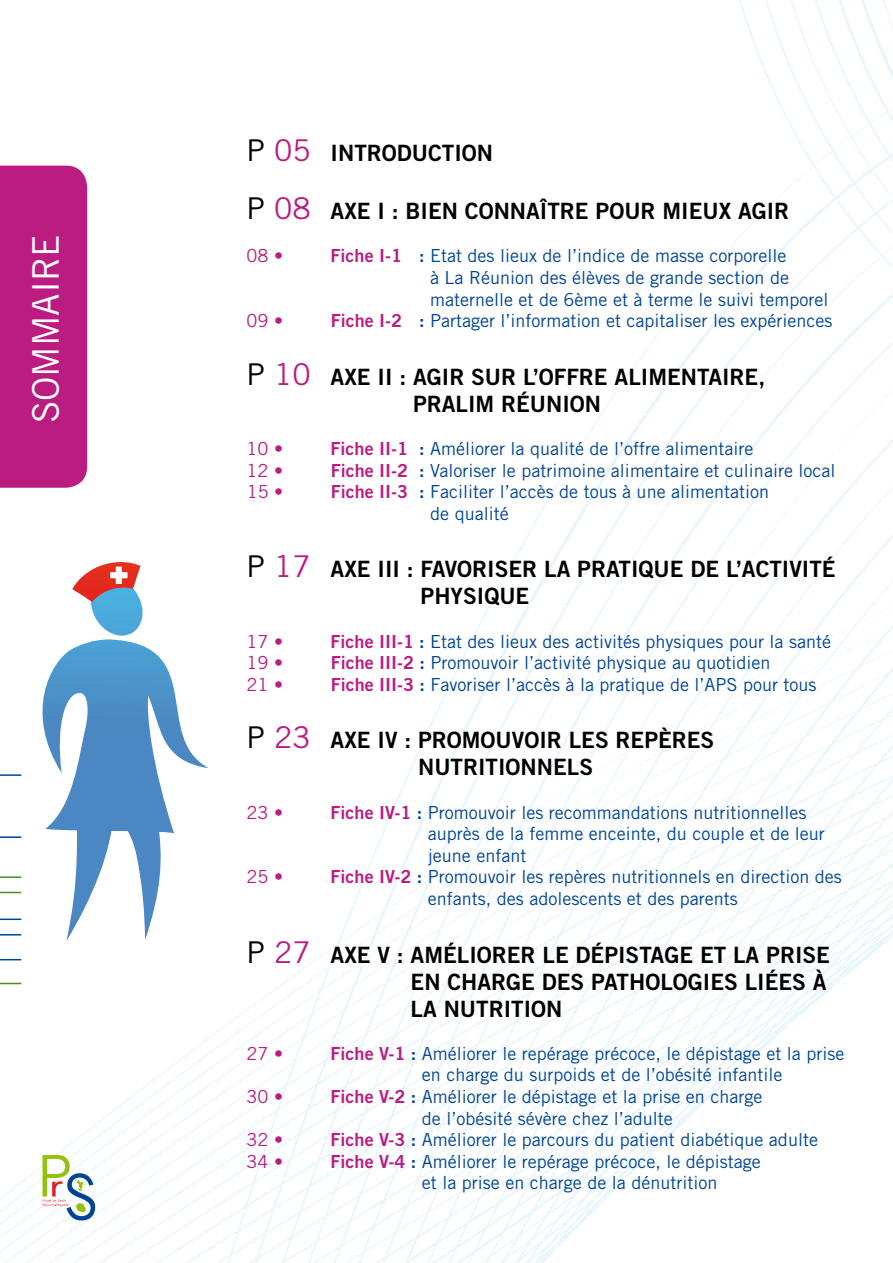
<style>
.page{position:relative;width:893px;height:1263px;background:#fff}
.page>*{position:absolute;margin:0;border:0;box-sizing:border-box;transform-origin:0 0}
.t1{font:36.6px "Trade Gothic";color:#fff}
.t2{font:22.5px/27px "Trade Gothic Bold Two";color:#000}
.t3{font:18px/21.6px "Trade Gothic";color:#004494}
.t4{font:18px "Trade Gothic";color:#bb1c82}
.s1{font-family:"Trade Gothic";font-size:30px}
.s2{font-family:"Trade Gothic";font-size:30px;color:#bb1c82}
.s3{font-family:"Trade Gothic Bold Two";color:#bb1c82}
.s4{font-family:"Trade Gothic Bold Two"}
</style>
<div class="page">
<img style="left:0;top:0;width:893px;height:1263px">
<svg style="left:0;top:959px;width:21px;height:1px"></svg>
<svg style="left:0;top:983px;width:21px;height:1px"></svg>
<svg style="left:43px;top:1155px;width:52px;height:65px"></svg>
<div style="left:0;top:166px;width:87px;height:322px;background:#bb1c82"></div>
<svg style="left:0;top:562px;width:209px;height:379px"></svg>
<div style="left:116px;top:566px;width:6px;height:18px;background:#fff"></div>
<div style="left:110px;top:572px;width:18px;height:6px;background:#fff"></div>
<h1 class="t1" style="left:24px;top:423px;width:191px;rotate:-90deg">SOMMAIRE</h1>
<p class="t2" style="left:247px;top:140px;width:221px"><span class="s1">P</span> <span class="s2">05</span> INTRODUCTION</p>
<p class="t2" style="left:247px;top:197px;width:187px"><span class="s1">P</span> <span class="s2">08</span> AXE I : BIEN</p>
<p class="t2" style="left:465px;top:197px;width:30px">CONNA</p>
<p class="t2" style="left:540px;top:197px;width:212px">ÎTRE POUR MIEUXAGIR</p>
<p class="t4" style="left:247px;top:245px;width:38px">08 •</p>
<p class="t3" style="left:430px;top:245px;width:400px;text-indent:-99px"><span class="s3">FICHE I-1</span> <span class="s4">:</span> Etat des lieux de l’indice de masse corporelle<br>à La Réunion des élèves de grande section de maternelle et de 6ème et à terme le suivi temporel</p>
<p class="t4" style="left:247px;top:310px;width:38px">09 •</p>
<p class="t3" style="left:331px;top:310px;width:503px"><span class="s3">FICHE I-2</span> <span class="s4">:</span> Partager l’information et capitaliser les expériences</p>
<p class="t2" style="left:413px;top:363px;width:354px;text-indent:-166px"><span class="s1">P</span> <span class="s2">10</span> AXE II : AGIR SU R L’OFFRE ALIMENTAIRE,<br>PRALIM RÉUNION</p>
<p class="t4" style="left:247px;top:438px;width:38px">10 •</p>
<p class="t3" style="left:331px;top:437px;width:424px"><span class="s3">FICHE II-1</span> <span class="s4">:</span> Améliorer la qualité de l’offre alimentaire</p>
<p class="t4" style="left:247px;top:459px;width:38px">12 •</p>
<p class="t3" style="left:331px;top:459px;width:506px"><span class="s3">FICHE II-2</span> <span class="s4">:</span> Valoriser le patrimoine alimentaire et culinaire local</p>
<p class="t4" style="left:247px;top:481px;width:38px">15 •</p>
<p class="t3" style="left:430px;top:481px;width:340px;text-indent:-99px"><span class="s3">FICHE II-3</span> <span class="s4">:</span> Faciliter l’accès de tous à une alimentation de qualité</p>
<p class="t2" style="left:247px;top:555px;width:225px"><span class="s1">P</span> <span class="s2">17</span> AXE III : FAVORISER</p>
<p class="t2" style="left:544px;top:555px;width:293px">LA PRATIQUE DE L’ACTIVITÉ</p>
<p class="t2" style="left:421px;top:582px;width:107px">PHYSIQUE</p>
<p class="t4" style="left:247px;top:630px;width:38px">17 •</p>
<p class="t3" style="left:331px;top:630px;width:502px"><span class="s3">FICHE III-1</span> <span class="s4">:</span> Etat des lieux des activités physiques pour la santé</p>
<p class="t4" style="left:247px;top:652px;width:38px">19 •</p>
<p class="t3" style="left:331px;top:652px;width:441px"><span class="s3">FICHE III-2</span> <span class="s4">:</span> Promouvoir l’activité physique au quotidien</p>
<p class="t4" style="left:247px;top:673px;width:38px">21 •</p>
<p class="t3" style="left:331px;top:673px;width:487px"><span class="s3">FICHE III-3</span> <span class="s4">:</span> Favoriser l’accès à la pratique de l’APS pour tous</p>
<p class="t2" style="left:247px;top:726px;width:202px"><span class="s1">P</span> <span class="s2">23</span> AXE IV : PROMO</p>
<p class="t2" style="left:496px;top:726px;width:42px">UVOIR</p>
<p class="t2" style="left:569px;top:726px;width:14px">LES</p>
<p class="t2" style="left:616px;top:726px;width:15px">REP</p>
<p class="t2" style="left:658px;top:726px;width:28px">ÈRES</p>
<p class="t2" style="left:418px;top:753px;width:95px">N UTRITIONNELS</p>
<p class="t4" style="left:247px;top:801px;width:38px">23 •</p>
<p class="t3" style="left:428px;top:801px;width:398px;text-indent:-97px"><span class="s3">FICHE IV-1</span> <span class="s4">:</span> Promouvoir les recommandations nutritionnelles auprès de la femme enceinte, du couple et de leur jeune enfant</p>
<p class="t4" style="left:247px;top:866px;width:38px">25 •</p>
<p class="t3" style="left:331px;top:866px;width:513px;text-align:center"><span class="s3">FICHE IV-2</span> <span class="s4">:</span> Promouvoir les repères nutritionnels en direction des enfants, des adolescents et des parents</p>
<p class="t2" style="left:247px;top:941px;width:224px"><span class="s1">P</span> <span class="s2">27</span> AXE V : AM ÉLIORER</p>
<p class="t2" style="left:542px;top:941px;width:123px">LE DÉPISTAGE</p>
<p class="t2" style="left:700px;top:941px;width:80px">ET LA PRISE</p>
<p class="t2" style="left:411px;top:968px;width:82px">EN CHARGE</p>
<p class="t2" style="left:542px;top:968px;width:118px">DES PATHOLOGIES</p>
<p class="t2" style="left:745px;top:968px;width:83px">LI ÉES À</p>
<p class="t2" style="left:411px;top:995px;width:126px">LA NUTRITION</p>
<p class="t4" style="left:247px;top:1042px;width:38px">27 •</p>
<p class="t3" style="left:422px;top:1042px;width:424px;text-indent:-91px"><span class="s3">FICHE V-1</span> <span class="s4">:</span> Améliorer le repérage précoce, le dépistage et la prise en charge du surpoids et de l’obésité infantile</p>
<p class="t4" style="left:247px;top:1086px;width:38px">30 •</p>
<p class="t3" style="left:331px;top:1085px;width:433px;text-align:center"><span class="s3">FICHE V-2</span> <span class="s4">:</span> Améliorer le dépistage et la prise en charge de l’obésité sévère chez l’adulte</p>
<p class="t4" style="left:247px;top:1129px;width:38px">32 •</p>
<p class="t3" style="left:331px;top:1129px;width:489px"><span class="s3">FICHE V-3</span> <span class="s4">:</span> Améliorer le parcours du patient diabétique adulte</p>
<p class="t4" style="left:247px;top:1150px;width:38px">34 •</p>
<p class="t3" style="left:422px;top:1150px;width:340px;text-indent:-91px"><span class="s3">FICHE V-4</span> <span class="s4">:</span> Améliorer le repérage précoce, le dépistage et la prise en charge de la dénutrition</p>
</div>
